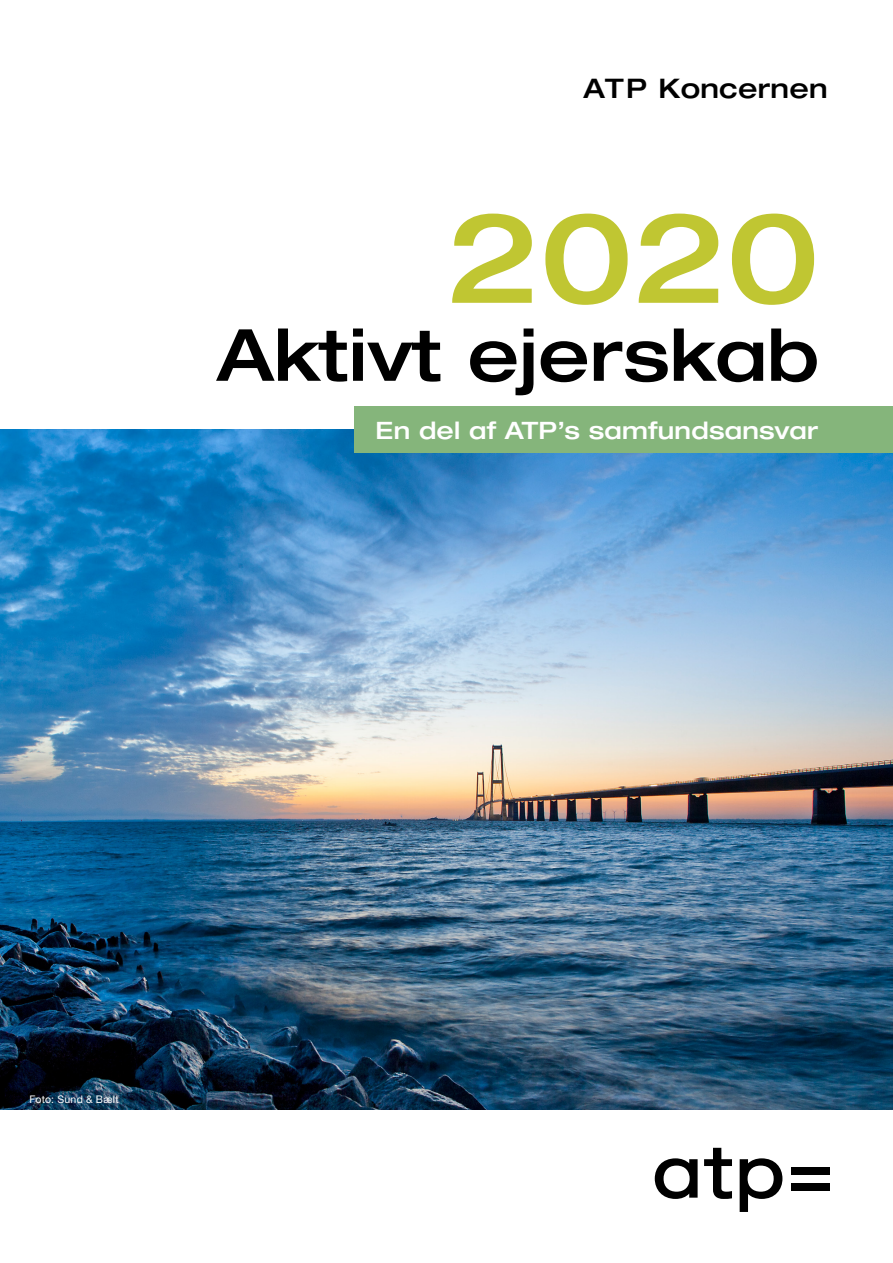
<style>
.page{position:relative;width:893px;height:1263px;background:#fff}
.page>*{position:absolute;margin:0;border:0;box-sizing:border-box;transform-origin:0 0}
.Titel_H1{font:500 126px "Helvetica Neue ATP Head";color:#c0c632}
.Titel_H1-2{font:500 72px "Helvetica Neue ATP Head";color:#000}
.Diverse_P{font:500 27px "Helvetica Neue ATP Head";letter-spacing:.01em;color:#000}
.Tag{font:500 24px "Helvetica Neue ATP Head";letter-spacing:.01em;color:#fff}
.Brødtekst{font:10.5px "Helvetica Neue ATP Body";letter-spacing:.03em;color:#fff}
</style>
<div class="page">
<div style="left:791px;top:1167px;width:39px;height:8px;background:#000"></div>
<div style="left:791px;top:1183px;width:39px;height:7px;background:#000"></div>
<svg style="left:655px;top:1158px;width:43px;height:41px"></svg>
<div style="left:664px;top:1165px;width:26px;height:27px;background:#fff;border-radius:50%"></div>
<svg style="left:704px;top:1148px;width:28px;height:51px"></svg>
<svg style="left:740px;top:1158px;width:42px;height:54px"></svg>
<div style="left:748px;top:1165px;width:26px;height:27px;background:#fff;border-radius:50%"></div>
<img style="left:0;top:429px;width:893px;height:681px">
<div style="left:354px;top:406px;width:539px;height:47px;background:#85b57b"></div>
<p class="Diverse_P" style="left:584px;top:72px;width:246px">ATP Koncernen</p>
<h1 class="Titel_H1" style="left:447px;top:180px;width:374px">2020</h1>
<h1 class="Titel_H1-2" style="left:217px;top:310px;width:604px">Aktivt ejerskab</h1>
<h2 class="Tag" style="left:376px;top:416px;width:444px">En del af ATP’s samfundsansvar</h2>
<p class="Brødtekst" style="left:29px;top:1093px;width:91px">Foto: Sund &amp; Bælt</p>
</div>
